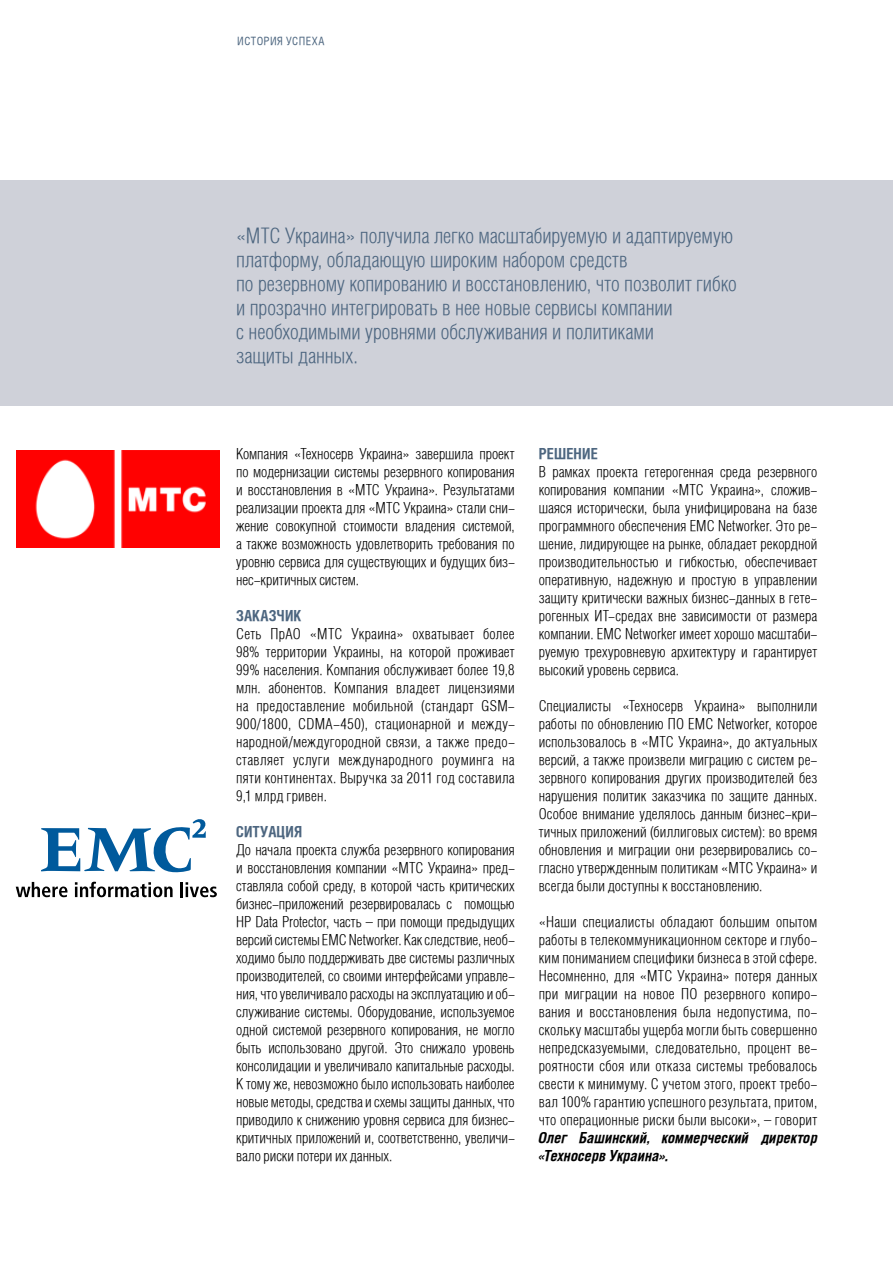
<style>
.page{position:relative;width:893px;height:1263px;background:#fff}
.page>*{position:absolute;margin:0;border:0;box-sizing:border-box;transform-origin:0 0}
.t1{font:300 21px/24px "Helios Cond";letter-spacing:-.005em;color:#4d6680}
.t2{font:300 15px/18px "Helios Cond";letter-spacing:.005em;color:#000;text-align:justify}
.t3{font:italic 700 15px/18px "Helios Cond";letter-spacing:.01em;color:#000}
.t4{font:700 15px "Helios Cond";letter-spacing:.01em;color:#4d6680}
.t5{font:11.25px "Helios Cond";letter-spacing:.045em;color:#4d6680}
</style>
<div class="page">
<div style="left:0;top:180px;width:893px;height:225px;background:#cfd1d9"></div>
<img style="left:17px;top:450px;width:202px;height:98px">
<svg style="left:16px;top:882px;width:51px;height:15px"></svg>
<svg style="left:75px;top:882px;width:98px;height:15px"></svg>
<hr style="left:180px;top:882px;width:3px;height:15px;background:#000">
<svg style="left:186px;top:882px;width:31px;height:15px"></svg>
<svg style="left:41px;top:819px;width:165px;height:54px"></svg>
<p class="t5" style="left:237px;top:35px;width:89px">История успеха</p>
<p class="t1" style="left:236px;top:224px;width:502px">«МТС Украина» получила легко масштабируемую и адаптируемую платформу, обладающую широким набором средств<br>по резервному копированию и восстановлению, что позволит гибко и прозрачно интегрировать в нее новые сервисы компании<br>с необходимыми уровнями обслуживания и политиками<br>защиты данных.</p>
<p class="t2" style="left:236px;top:445px;width:280px">Компания «Техноcерв Украина» завершила проект по модернизации системы резервного копирования и восстановления в «МТС Украина». Результатами реализации проекта для «МТС Украина» стали сни&shy;жение совокупной стоимости владения системой, а также возможность удовлетворить требования по уровню сервиса для существующих и будущих биз&shy;нес-критичных систем.</p>
<p class="t4" style="left:236px;top:607px;width:67px">ЗАКАЗЧИК</p>
<p class="t2" style="left:236px;top:625px;width:280px">Сеть ПрАО «МТС Украина» охватывает более 98% территории Украины, на которой проживает 99% населения. Компания обслуживает более 19,8 млн. абонентов. Компания владеет лицензиями на предоставление мобильной (стандарт GSM-900/1800, CDMA-450), стационарной и между&shy;народной/междугородной связи, а также предо&shy;ставляет услуги международного роуминга на пяти континентах. Выручка за 2011 год составила 9,1 млрд гривен.</p>
<p class="t4" style="left:236px;top:823px;width:68px">СИТУАЦИЯ</p>
<p class="t2" style="left:236px;top:841px;width:280px">До начала проекта служба резервного копирования и восстановления компании «МТС Украина» пред&shy;ставляла собой среду, в которой часть критических бизнес-приложений резервировалась с помощью HP Data Protector, часть – при помощи предыдущих версий системы EMC Networker. Как следствие, необ&shy;ходимо было поддерживать две системы различных производителей, со своими интерфейсами управле&shy;ния, что увеличивало расходы на эксплуатацию и об&shy;служивание системы. Оборудование, используемое одной системой резервного копирования, не могло быть использовано другой. Это снижало уровень консолидации и увеличивало капитальные расходы.<br>К тому же, невозможно было использовать наиболее новые методы, средства и схемы защиты данных, что приводило к снижению уровня сервиса для бизнес&shy;критичных приложений и, соответственно, увеличи&shy;вало риски потери их данных.</p>
<p class="t4" style="left:539px;top:445px;width:61px">РЕШЕНИЕ</p>
<p class="t2" style="left:539px;top:463px;width:280px">В рамках проекта гетерогенная среда резервного копирования компании «МТС Украина», сложив&shy;шаяся исторически, была унифицирована на базе программного обеспечения EMC Networker. Это ре&shy;шение, лидирующее на рынке, обладает рекордной производительностью и гибкостью, обеспечивает оперативную, надежную и простую в управлении защиту критически важных бизнес-данных в гете&shy;рогенных ИТ-средах вне зависимости от размера компании. EMC Networker имеет хорошо масштаби&shy;руемую трехуровневую архитектуру и гарантирует высокий уровень сервиса.</p>
<p class="t2" style="left:539px;top:697px;width:280px">Специалисты «Техноcерв Украина» выполнили работы по обновлению ПО EMC Networker, которое использовалось в «МТС Украина», до актуальных версий, а также произвели миграцию с систем ре&shy;зервного копирования других производителей без нарушения политик заказчика по защите данных.<br>Особое внимание уделялось данным бизнес-кри&shy;тичных приложений (биллиговых систем): во время обновления и миграции они резервировались со&shy;гласно утвержденным политикам «МТС Украина» и всегда были доступны к восстановлению.</p>
<p class="t2" style="left:539px;top:913px;width:280px">«Наши специалисты обладают большим опытом работы в телекоммуникационном секторе и глубо&shy;ким пониманием специфики бизнеса в этой сфере.<br>Несомненно, для «МТС Украина» потеря данных при миграции на новое ПО резервного копиро&shy;вания и восстановления была недопустима, по&shy;скольку масштабы ущерба могли быть совершенно непредсказуемыми, следовательно, процент ве&shy;роятности сбоя или отказа системы требовалось свести к минимуму. С учетом этого, проект требо&shy;вал 100% гарантию успешного результата, притом, что операционные риски были высоки», – говорит</p>
<p class="t3" style="left:539px;top:1129px;width:280px">Олег Башинский, коммерческий директор «Техноcерв Украина».</p>
</div>
